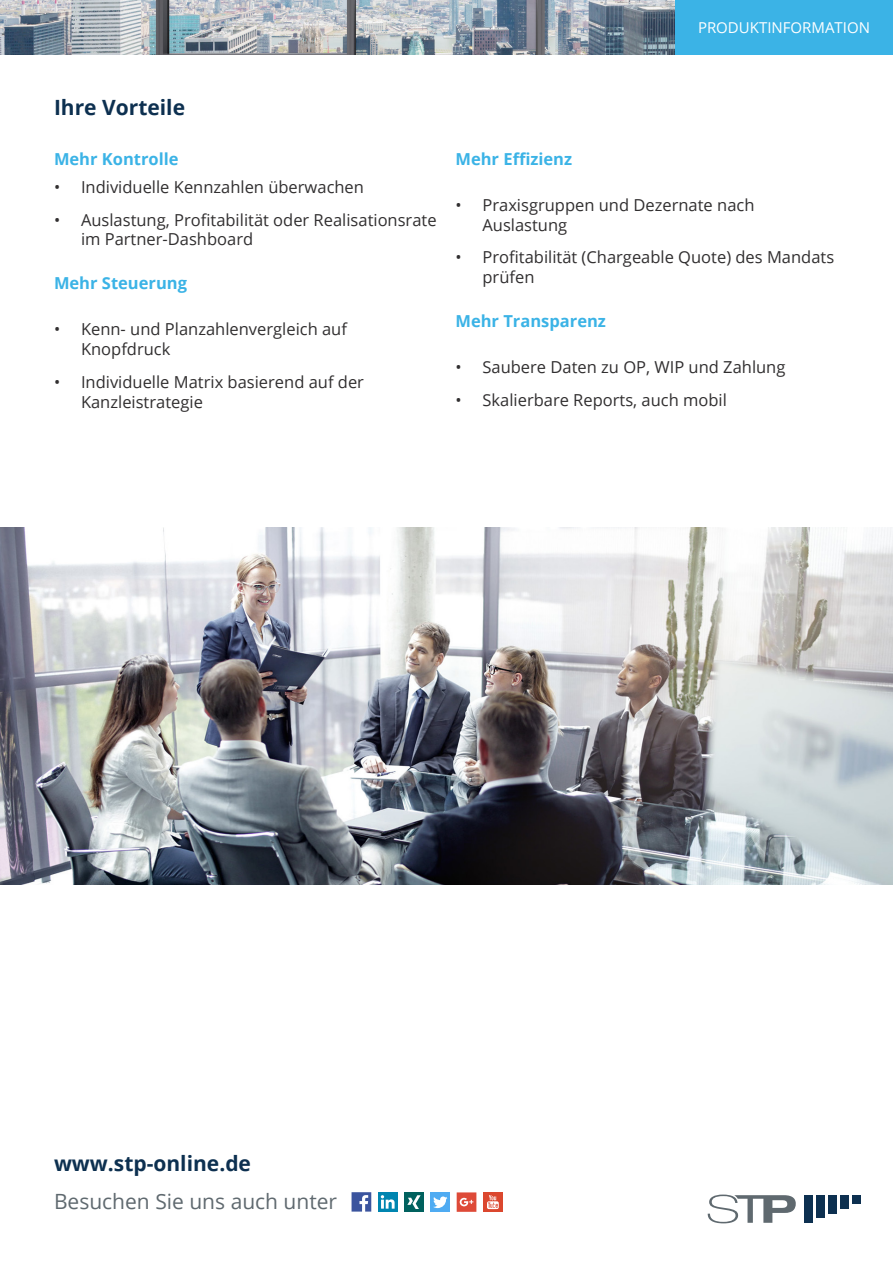
<style>
.page{position:relative;width:893px;height:1263px;background:#fff}
.page>*{position:absolute;margin:0;border:0;box-sizing:border-box;transform-origin:0 0}
.t1{font:700 21px "Open Sans";color:#0d3050}
.t2{font:21px "Open Sans";color:#5f696f}
.t3{font:16.5px/19.8px "Open Sans";color:#312f30}
.t4{font:700 16.5px "Open Sans";color:#3bb3e6}
.t5{font:15px "Open Sans";color:#fff}
</style>
<div class="page">
<div style="left:804px;top:1195px;width:9px;height:28px;background:#0d3050"></div>
<div style="left:816px;top:1195px;width:8px;height:23px;background:#0d3050"></div>
<div style="left:828px;top:1195px;width:8px;height:18px;background:#0d3050"></div>
<div style="left:840px;top:1195px;width:8px;height:13px;background:#0d3050"></div>
<div style="left:852px;top:1195px;width:8px;height:9px;background:#0d3050"></div>
<svg style="left:707px;top:1194px;width:89px;height:29px"></svg>
<img style="left:0;top:0;width:675px;height:54px">
<div style="left:675px;top:0;width:218px;height:54px;background:#3bb3e6"></div>
<div style="left:378px;top:1192px;width:20px;height:19px;background:#0085b0"></div>
<svg style="left:381px;top:1195px;width:14px;height:14px"></svg>
<svg style="left:352px;top:1192px;width:19px;height:19px"></svg>
<div style="left:430px;top:1192px;width:20px;height:20px;background:#4fabf2"></div>
<svg style="left:433px;top:1196px;width:14px;height:12px"></svg>
<svg style="left:457px;top:1192px;width:19px;height:20px"></svg>
<div style="left:404px;top:1192px;width:20px;height:20px;background:#00615e"></div>
<svg style="left:407px;top:1195px;width:14px;height:14px"></svg>
<div style="left:483px;top:1192px;width:20px;height:20px;background:#db472e"></div>
<svg style="left:487px;top:1195px;width:12px;height:14px"></svg>
<img style="left:0;top:527px;width:893px;height:357px">
<p class="t5" style="left:698px;top:17px;width:174px">PRODUKTINFORMATION</p>
<p class="t1" style="left:54px;top:92px;width:133px">Ihre Vorteile</p>
<p class="t4" style="left:54px;top:147px;width:126px">Mehr Kontrolle</p>
<p class="t3" style="left:54px;top:177px;width:312px">• Individuelle Kennzahlen überwachen</p>
<p class="t3" style="left:81px;top:209px;width:357px;text-indent:-27px">• Auslastung, Profitabilität oder Realisationsrate im Partner-Dashboard</p>
<p class="t4" style="left:54px;top:272px;width:135px">Mehr Steuerung</p>
<p class="t3" style="left:81px;top:319px;width:267px;text-indent:-27px">• Kenn- und Planzahlenvergleich auf<br>Knopfdruck</p>
<p class="t3" style="left:81px;top:371px;width:285px;text-indent:-27px">• Individuelle Matrix basierend auf der<br>Kanzleistrategie</p>
<p class="t4" style="left:455px;top:147px;width:118px">Mehr Effizienz</p>
<p class="t3" style="left:482px;top:195px;width:273px;text-indent:-27px">• Praxisgruppen und Dezernate nach<br>Auslastung</p>
<p class="t3" style="left:482px;top:247px;width:353px;text-indent:-27px">• Profitabilität (Chargeable Quote) des Mandats prüfen</p>
<p class="t4" style="left:455px;top:309px;width:152px">Mehr Transparenz</p>
<p class="t3" style="left:455px;top:357px;width:331px">• Saubere Daten zu OP, WIP und Zahlung</p>
<p class="t3" style="left:455px;top:389px;width:273px">• Skalierbare Reports, auch mobil</p>
<p class="t1" style="left:54px;top:1148px;width:199px">www.stp-online.de</p>
<p class="t2" style="left:54px;top:1187px;width:285px">Besuchen Sie uns auch unter</p>
</div>
